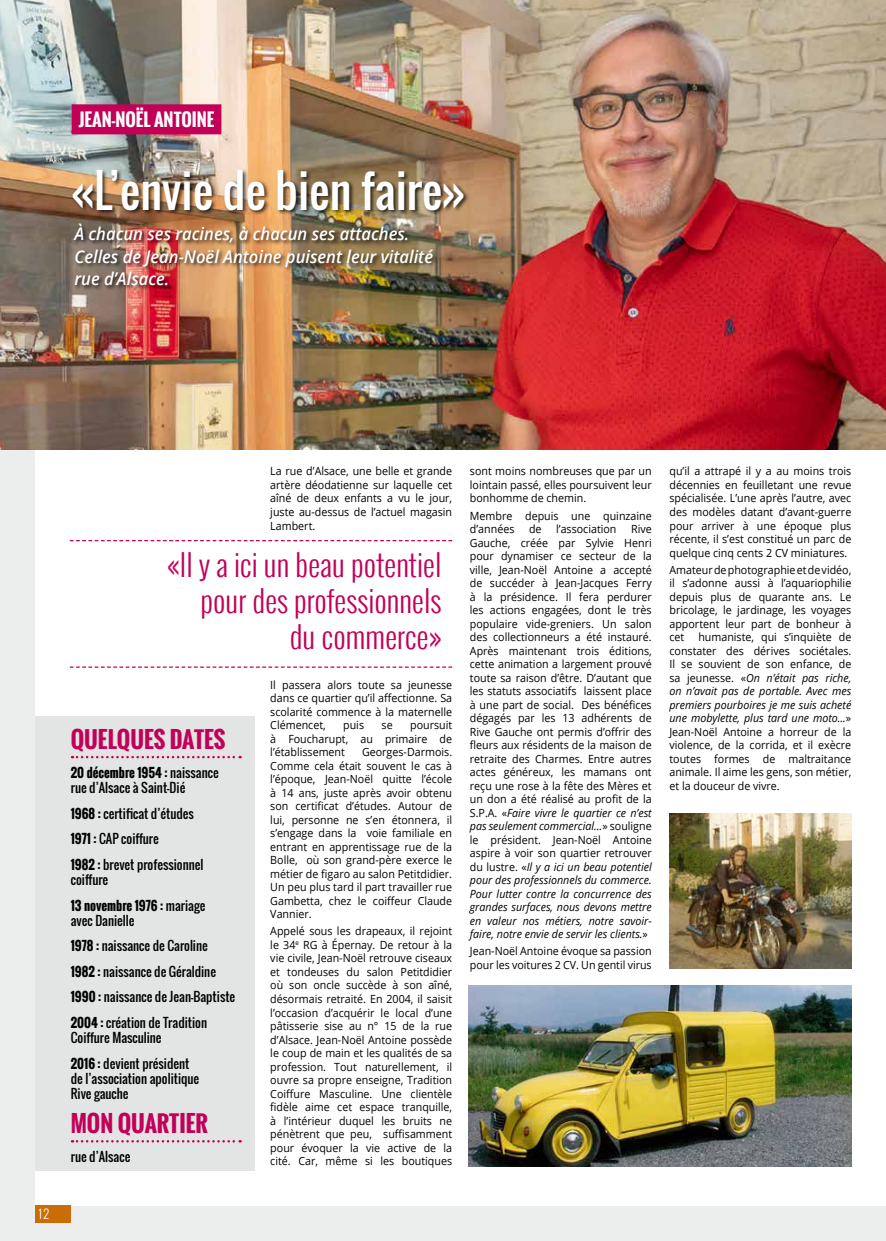
<style>
.page{position:relative;width:886px;height:1241px;background:#fff}
.page>*{position:absolute;margin:0;border:0;box-sizing:border-box;transform-origin:0 0}
.t1{font:45px "Oswald";color:#fff}
.t2{font:300 30px/36px "Oswald";color:#c20058;text-align:right}
.t3{font:700 22.5px "Oswald";color:#c20058}
.t4{font:italic 600 17.5px/22.5px "Open Sans";color:#fff;scale:.95 1}
.t5{font:700 17.5px "Oswald";color:#fff}
.t6{font:12.5px/25.6px "Oswald";color:#000}
.t7{font:300 12.5px "Oswald";color:#fff}
.t8{font:11.25px/13.5px "Open Sans";color:#000;text-align:justify;scale:.95 1}
.s1{font-weight:700}
.s2{font-style:italic}
</style>
<div class="page">
<div style="left:0;top:0;width:886px;height:1240px;background:#eceded"></div>
<div style="left:35px;top:35px;width:851px;height:1170px;background:#fff"></div>
<img style="left:0;top:0;width:886px;height:449px">
<div style="left:72px;top:104px;width:149px;height:30px;background:#c20058"></div>
<svg style="left:70px;top:540px;width:382px;height:1px"></svg>
<svg style="left:70px;top:666px;width:382px;height:1px"></svg>
<img style="left:469px;top:985px;width:382px;height:181px">
<img style="left:669px;top:813px;width:182px;height:155px">
<div style="left:72px;top:223px;width:367px;height:68px;background:#000;opacity:.75"></div>
<div style="left:35px;top:716px;width:219px;height:454px;background:#e3e4e4"></div>
<svg style="left:72px;top:755px;width:169px;height:3px"></svg>
<svg style="left:72px;top:1140px;width:169px;height:2px"></svg>
<div style="left:72px;top:169px;width:398px;height:47px;background:#000;opacity:.75"></div>
<div style="left:35px;top:1205px;width:36px;height:17px;background:#ca6d06"></div>
<h3 class="t5" style="left:79px;top:107px;width:137px">JEAN-NOËL ANTOINE</h3>
<h1 class="t1" style="left:72px;top:156px;width:395px">«L’envie de bien faire»</h1>
<h3 class="t4" style="left:74px;top:222px;width:379px">À chacun ses racines, à chacun ses attaches.<br>Celles de Jean-Noël Antoine puisent leur vitalité rue d’Alsace.</h3>
<p class="t7" style="left:39px;top:1204px;width:12px">12</p>
<p class="t8" style="left:270px;top:464px;width:193px">La rue d’Alsace, une belle et grande artère déodatienne sur laquelle cet aîné de deux enfants a vu le jour, juste au-dessus de l’actuel magasin Lambert.</p>
<h2 class="t2" style="left:167px;top:546px;width:276px">«Il y a ici un beau potentiel pour des professionnels du commerce»</h2>
<h3 class="t3" style="left:71px;top:722px;width:156px">QUELQUES DATES</h3>
<p class="t6" style="left:71px;top:765px;width:149px;line-height:15px"><span class="s1">20 décembre 1954 :</span> naissance rue d’Alsace à Saint-Dié</p>
<p class="t6" style="left:71px;top:800px;width:134px"><span class="s1">1968 :</span> certificat d’études<br><span class="s1">1971 :</span> CAP coiffure<br><span class="s1">1982 :</span> brevet professionnel</p>
<p class="t6" style="left:71px;top:866px;width:136px">coiffure<br><span class="s1">13 novembre 1976 :</span> mariage</p>
<p class="t6" style="left:71px;top:907px;width:166px">avec Danielle<br><span class="s1">1978 :</span> naissance de Caroline<br><span class="s1">1982 :</span> naissance de Géraldine<br><span class="s1">1990 :</span> naissance de Jean-Baptiste<br><span class="s1">2004 :</span> création de Tradition</p>
<p class="t6" style="left:71px;top:1024px;width:120px">Coiffure Masculine<br><span class="s1">2016 :</span> devient président</p>
<p class="t6" style="left:71px;top:1070px;width:130px;line-height:15px">de l’association apolitique<br>Rive gauche</p>
<h3 class="t3" style="left:71px;top:1106px;width:138px">MON QUARTIER</h3>
<p class="t6" style="left:71px;top:1143px;width:61px">rue d’Alsace</p>
<p class="t8" style="left:270px;top:677px;width:193px">Il passera alors toute sa jeunesse dans ce quartier qu’il affectionne. Sa scolarité commence à la maternelle Clémencet,</p>
<p class="t8" style="left:270px;top:718px;width:193px;text-indent:140px">poursuit à Foucharupt, au primaire de l’établissement</p>
<p class="t8" style="left:343px;top:718px;width:24px">puis</p>
<p class="t8" style="left:381px;top:718px;width:13px">se</p>
<p class="t8" style="left:270px;top:745px;width:193px;text-indent:92px">Georges-Darmois.<br>Comme cela était souvent le cas à l’époque, Jean-Noël quitte l’école à 14 ans, juste après avoir obtenu son certificat d’études. Autour de lui, personne ne s’en étonnera, il s’engage dans la voie familiale en entrant en apprentissage rue de la Bolle, où son grand-père exerce le métier de figaro au salon Petitdidier.<br>Un peu plus tard il part travailler rue Gambetta, chez le coiffeur Claude Vannier.</p>
<p class="t8" style="left:270px;top:924px;width:193px">Appelé sous les drapeaux, il rejoint le 34<sup>e</sup> RG à Épernay. De retour à la vie civile, Jean-Noël retrouve ciseaux et tondeuses du salon Petitdidier où son oncle succède à son aîné, désormais retraité. En 2004, il saisit l’occasion d’acquérir le local d’une pâtisserie sise au n° 15 de la rue d’Alsace. Jean-Noël Antoine possède le coup de main et les qualités de sa profession. Tout naturellement, il ouvre sa propre enseigne, Tradition Coiffure Masculine. Une clientèle fidèle aime cet espace tranquille, à l’intérieur duquel les bruits ne pénètrent que peu, suffisamment pour évoquer la vie active de la cité. Car, même si les boutiques</p>
<p class="t8" style="left:470px;top:464px;width:193px">sont moins nombreuses que par un lointain passé, elles poursuivent leur bonhomme de chemin.</p>
<p class="t8" style="left:470px;top:508px;width:193px">Membre depuis une quinzaine d’années</p>
<p class="t8" style="left:529px;top:522px;width:15px">de</p>
<p class="t8" style="left:556px;top:522px;width:65px">l’association</p>
<p class="t8" style="left:470px;top:522px;width:193px;text-indent:161px">Rive Gauche, créée par Sylvie Henri pour dynamiser ce secteur de la ville, Jean-Noël Antoine a accepté de succéder à Jean-Jacques Ferry à la présidence. Il fera perdurer les actions engagées, dont le très populaire vide-greniers. Un salon des collectionneurs a été instauré.<br>Après maintenant trois éditions, cette animation a largement prouvé toute sa raison d’être. D’autant que les statuts associatifs laissent place à une part de social. Des bénéfices dégagés par les 13 adhérents de Rive Gauche ont permis d’offrir des fleurs aux résidents de la maison de retraite des Charmes. Entre autres actes généreux, les mamans ont reçu une rose à la fête des Mères et un don a été réalisé au profit de la S.P.A. «<span class="s2">Faire vivre le quartier ce n’est pas seulement commercial…</span>» souligne le président. Jean-Noël Antoine aspire à voir son quartier retrouver du lustre. «<span class="s2">Il y a ici un beau potentiel pour des professionnels du commerce.<br>Pour lutter contre la concurrence des grandes surfaces, nous devons mettre en valeur nos métiers, notre savoir&shy;faire, notre envie de servir les clients.</span>»</p>
<p class="t8" style="left:470px;top:944px;width:193px">Jean-Noël Antoine évoque sa passion pour les voitures 2 CV. Un gentil virus</p>
<p class="t8" style="left:669px;top:464px;width:193px">qu’il a attrapé il y a au moins trois décennies en feuilletant une revue spécialisée. L’une après l’autre, avec des modèles datant d’avant-guerre pour arriver à une époque plus récente, il s’est constitué un parc de quelque cinq cents 2 CV miniatures.</p>
<p class="t8" style="left:669px;top:562px;width:193px">Amateur de photographie et de vidéo, il s’adonne aussi à l’aquariophilie depuis plus de quarante ans. Le bricolage, le jardinage, les voyages apportent leur part de bonheur à cet humaniste, qui s’inquiète de constater des dérives sociétales.<br>Il se souvient de son enfance, de sa jeunesse. «<span class="s2">On n’était pas riche, on n’avait pas de portable. Avec mes premiers pourboires je me suis acheté une mobylette, plus tard une moto...</span>» Jean-Noël Antoine a horreur de la violence, de la corrida, et il exècre toutes formes de maltraitance animale. Il aime les gens, son métier, et la douceur de vivre.</p>
</div>
